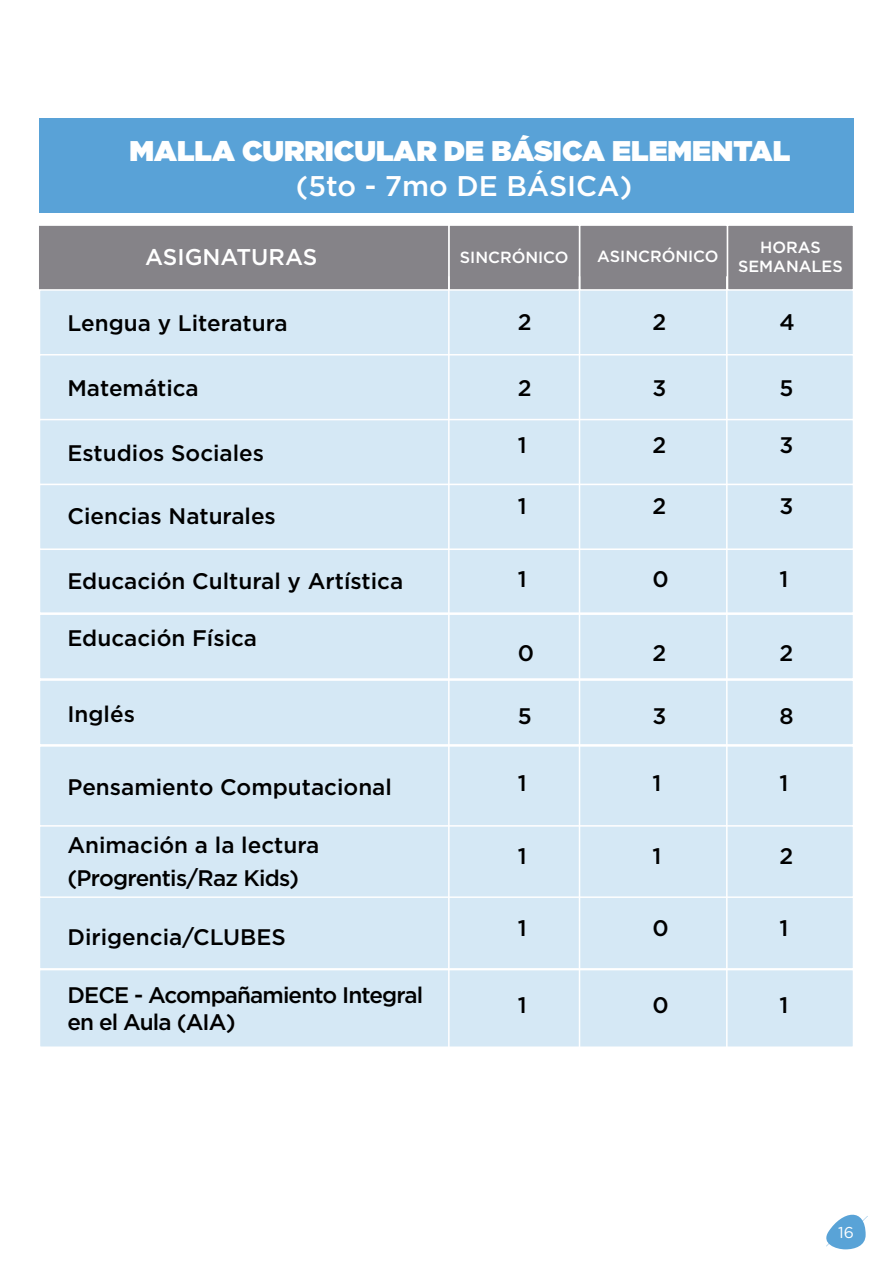
<style>
.page{position:relative;width:893px;height:1263px;background:#fff}
.page>*{position:absolute;margin:0;border:0;box-sizing:border-box;transform-origin:0 0}
.t1{font:900 28.5px "Gotham";color:#fff}
.t2{font:500 28.5px "Gotham";color:#fff}
.t3{font:500 22.8px "Gotham";color:#fff}
.t4{font:500 22.5px/33px "Gotham";color:#000}
.t5{font:500 22.5px/27px "Gotham";letter-spacing:-.04em;color:#000}
.t6{font:500 16.2px/19.4px "Gotham";color:#fff;text-align:center}
.t7{font:15.75px "Gotham";color:#fff}
</style>
<div class="page">
<div style="left:39px;top:969px;width:814px;height:78px;background:#d5e8f5"></div>
<div style="left:39px;top:969px;width:815px;height:79px;border:2px solid #fff"></div>
<div style="left:727px;top:225px;width:126px;height:65px;background:#858388"></div>
<div style="left:727px;top:224px;width:127px;height:67px;border:2px solid #fff"></div>
<div style="left:579px;top:225px;width:148px;height:65px;background:#858388"></div>
<div style="left:579px;top:224px;width:149px;height:67px;border:2px solid #fff"></div>
<div style="left:449px;top:225px;width:130px;height:65px;background:#858388"></div>
<div style="left:448px;top:224px;width:132px;height:67px;border:2px solid #fff"></div>
<div style="left:38px;top:225px;width:411px;height:65px;background:#858388"></div>
<div style="left:37px;top:224px;width:413px;height:67px;border:2px solid #fff"></div>
<div style="left:39px;top:290px;width:814px;height:65px;background:#d5e8f5"></div>
<div style="left:39px;top:289px;width:815px;height:66px;border:2px solid #fff"></div>
<div style="left:39px;top:355px;width:814px;height:65px;background:#d5e8f5"></div>
<div style="left:39px;top:354px;width:815px;height:66px;border:2px solid #fff"></div>
<div style="left:39px;top:420px;width:814px;height:64px;background:#d5e8f5"></div>
<div style="left:39px;top:419px;width:815px;height:66px;border:2px solid #fff"></div>
<div style="left:39px;top:484px;width:814px;height:65px;background:#d5e8f5"></div>
<div style="left:39px;top:484px;width:815px;height:66px;border:2px solid #fff"></div>
<div style="left:39px;top:549px;width:814px;height:64px;background:#d5e8f5"></div>
<div style="left:39px;top:548px;width:815px;height:66px;border:2px solid #fff"></div>
<div style="left:39px;top:614px;width:814px;height:65px;background:#d5e8f5"></div>
<div style="left:39px;top:613px;width:815px;height:67px;border:2px solid #fff"></div>
<div style="left:39px;top:680px;width:814px;height:65px;background:#d5e8f5"></div>
<div style="left:39px;top:679px;width:815px;height:67px;border:2px solid #fff"></div>
<div style="left:39px;top:897px;width:814px;height:72px;background:#d5e8f5"></div>
<div style="left:39px;top:896px;width:815px;height:73px;border:2px solid #fff"></div>
<div style="left:39px;top:746px;width:814px;height:80px;background:#d5e8f5"></div>
<div style="left:39px;top:745px;width:815px;height:82px;border:2px solid #fff"></div>
<div style="left:39px;top:826px;width:814px;height:71px;background:#d5e8f5"></div>
<div style="left:39px;top:825px;width:815px;height:73px;border:2px solid #fff"></div>
<hr style="left:448px;top:276px;width:2px;height:772px;background:#fff">
<hr style="left:579px;top:276px;width:1px;height:772px;background:#fff">
<hr style="left:726px;top:276px;width:2px;height:772px;background:#fff">
<div style="left:39px;top:118px;width:814px;height:95px;background:#59a2d7"></div>
<svg style="left:826px;top:1214px;width:42px;height:35px"></svg>
<p class="t1" style="left:130px;top:131px;width:662px">MALLA CURRICULAR DE BÁSICA ELEMENTAL</p>
<p class="t2" style="left:296px;top:167px;width:338px">(5to - 7mo DE BÁSICA)</p>
<p class="t3" style="left:145px;top:242px;width:174px">ASIGNATURAS</p>
<p class="t6" style="left:460px;top:247px;width:110px">SINCRÓNICO</p>
<p class="t6" style="left:597px;top:246px;width:123px">ASINCRÓNICO</p>
<p class="t6" style="left:738px;top:237px;width:106px">HORAS<br>SEMANALES</p>
<p class="t4" style="left:67px;top:306px;width:222px">Lengua y Literatura</p>
<p class="t4" style="left:67px;top:371px;width:133px">Matemática</p>
<p class="t4" style="left:67px;top:436px;width:198px">Estudios Sociales</p>
<p class="t4" style="left:67px;top:500px;width:210px">Ciencias Naturales</p>
<p class="t4" style="left:67px;top:564px;width:337px">Educación Cultural y Artística</p>
<p class="t4" style="left:67px;top:621px;width:191px">Educación Física</p>
<p class="t4" style="left:67px;top:697px;width:69px">Inglés</p>
<p class="t4" style="left:67px;top:770px;width:326px">Pensamiento Computacional</p>
<p class="t4" style="left:67px;top:828px;width:253px">Animación a la lectura (Progrentis/Raz Kids)</p>
<p class="t4" style="left:67px;top:921px;width:220px">Dirigencia/CLUBES</p>
<p class="t5" style="left:67px;top:981px;width:357px">DECE - Acompañamiento Integral en el Aula (AIA)</p>
<p class="t4" style="left:518px;top:305px;width:15px">2</p>
<p class="t4" style="left:652px;top:305px;width:15px">2</p>
<p class="t4" style="left:780px;top:305px;width:17px">4</p>
<p class="t4" style="left:518px;top:371px;width:15px">2</p>
<p class="t4" style="left:652px;top:371px;width:15px">3</p>
<p class="t4" style="left:780px;top:371px;width:16px">5</p>
<p class="t4" style="left:518px;top:428px;width:10px">1</p>
<p class="t4" style="left:652px;top:428px;width:15px">2</p>
<p class="t4" style="left:780px;top:428px;width:15px">3</p>
<p class="t4" style="left:518px;top:489px;width:10px">1</p>
<p class="t4" style="left:652px;top:489px;width:15px">2</p>
<p class="t4" style="left:780px;top:489px;width:15px">3</p>
<p class="t4" style="left:518px;top:562px;width:10px">1</p>
<p class="t4" style="left:652px;top:562px;width:18px">0</p>
<p class="t4" style="left:780px;top:562px;width:10px">1</p>
<p class="t4" style="left:518px;top:636px;width:18px">0</p>
<p class="t4" style="left:652px;top:636px;width:15px">2</p>
<p class="t4" style="left:780px;top:636px;width:15px">2</p>
<p class="t4" style="left:518px;top:699px;width:16px">5</p>
<p class="t4" style="left:652px;top:699px;width:15px">3</p>
<p class="t4" style="left:780px;top:699px;width:16px">8</p>
<p class="t4" style="left:518px;top:766px;width:10px">1</p>
<p class="t4" style="left:652px;top:766px;width:10px">1</p>
<p class="t4" style="left:780px;top:766px;width:10px">1</p>
<p class="t4" style="left:518px;top:839px;width:10px">1</p>
<p class="t4" style="left:652px;top:839px;width:10px">1</p>
<p class="t4" style="left:780px;top:839px;width:15px">2</p>
<p class="t4" style="left:518px;top:912px;width:10px">1</p>
<p class="t4" style="left:652px;top:912px;width:18px">0</p>
<p class="t4" style="left:780px;top:912px;width:10px">1</p>
<p class="t4" style="left:518px;top:988px;width:10px">1</p>
<p class="t4" style="left:652px;top:988px;width:18px">0</p>
<p class="t4" style="left:780px;top:988px;width:10px">1</p>
<p class="t7" style="left:838px;top:1222px;width:17px">16</p>
</div>
